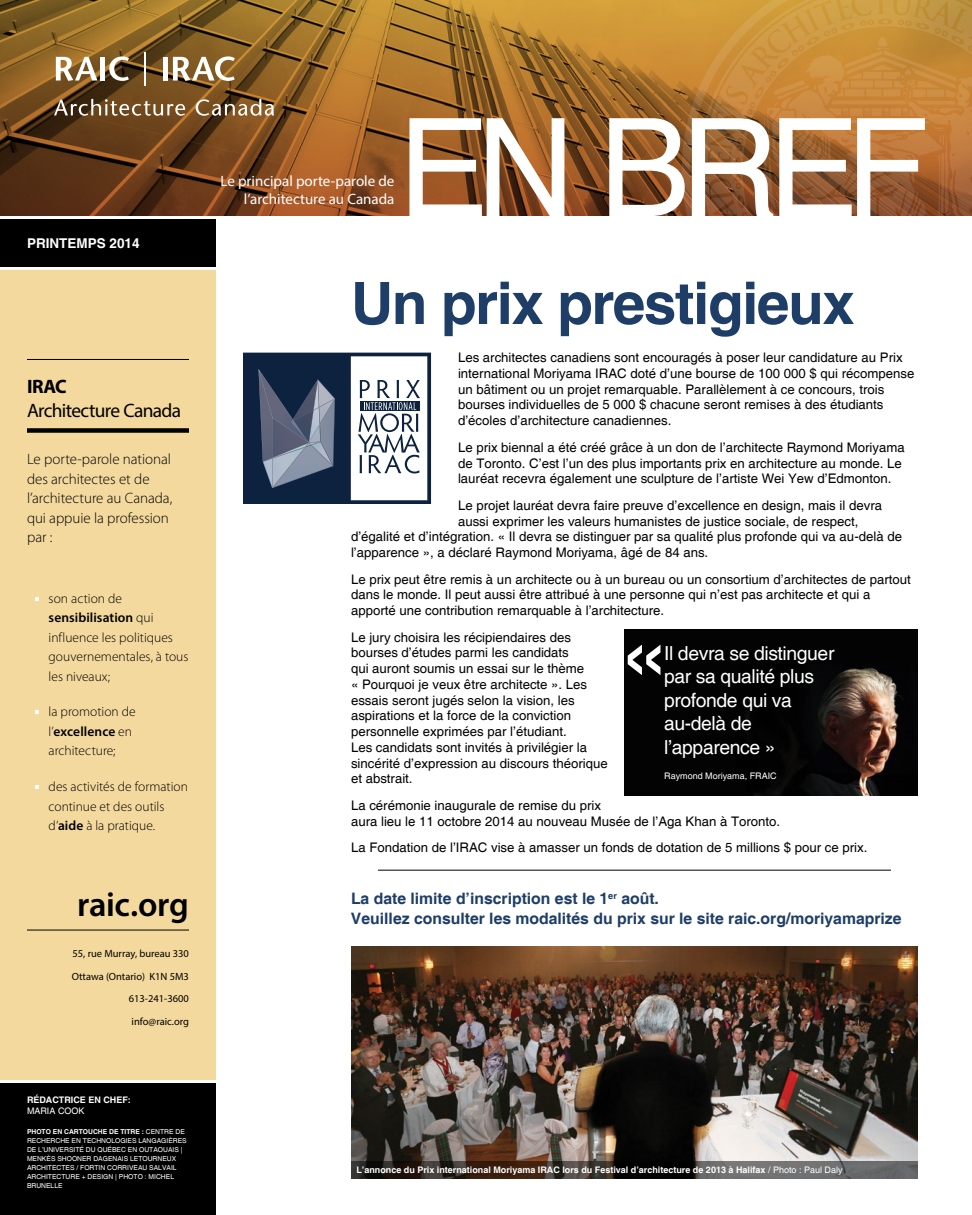
<style>
.page{position:relative;width:972px;height:1215px;background:#fff}
.page>*{position:absolute;margin:0;border:0;box-sizing:border-box;transform-origin:0 0}
.t1{font:136.5px "Helvetica";letter-spacing:-.085em;color:#fff}
.t2{font:90.6px "Helvetica";color:#fff}
.t3{font:700 58.5px "Helvetica";letter-spacing:-.025em;color:#1e3d67}
.t4{font:600 34.5px "Myriad Pro";letter-spacing:-.01em;color:#000}
.t5{font:19.5px "Myriad Pro";letter-spacing:-.035em;color:#000}
.t6{font:700 19.5px "Myriad Pro";color:#000}
.t7{font:19.35px/23.5px "Helvetica";letter-spacing:-.02em;color:#fff}
.t8{font:700 15.75px/19.5px "Helvetica";color:#1e3d67}
.t9{font:300 15px/19.5px "Myriad Pro";letter-spacing:-.005em;color:#000}
.t10{font:15px/18px "Myriad Pro";color:#fff;text-align:right}
.t11{font:300 13.5px/19.5px "Myriad Pro";color:#000}
.t12{font:700 13.5px "Helvetica";color:#fff}
.t13{font:13.2px/15.8px "Helvetica";color:#000}
.t14{font:10.5px/22.5px "Myriad Pro";color:#000;text-align:right}
.t15{font:700 9px "Helvetica";color:#fff}
.t16{font:9px "Helvetica";color:#fff}
.t17{font:6.75px/9px "Helvetica";color:#fff}
.s1{font-weight:600}
.s2{font-weight:700}
.s3{font-weight:400}
</style>
<div class="page">
<img style="left:0;top:0;width:682px;height:216px">
<svg style="left:682px;top:0;width:28px;height:216px;background:#aa7231"></svg>
<svg style="left:710px;top:0;width:262px;height:216px;background:#b47937"></svg>
<div style="left:0;top:1083px;width:216px;height:132px;background:#000"></div>
<div style="left:0;top:219px;width:216px;height:48px;background:#000"></div>
<div style="left:0;top:270px;width:216px;height:810px;background:#f4d99e"></div>
<svg style="left:35px;top:597px;width:4px;height:3px"></svg>
<svg style="left:35px;top:710px;width:4px;height:4px"></svg>
<svg style="left:35px;top:785px;width:4px;height:4px"></svg>
<hr style="left:27px;top:930px;width:162px;height:1px;background:#000">
<div style="left:27px;top:428px;width:162px;height:5px;background:#000"></div>
<hr style="left:27px;top:359px;width:162px;height:1px;background:#000">
<svg style="left:54px;top:99px;width:131px;height:17px;background:#876c50"></svg>
<svg style="left:196px;top:99px;width:78px;height:17px"></svg>
<svg style="left:56px;top:57px;width:41px;height:24px"></svg>
<div style="left:100px;top:57px;width:5px;height:24px;background:#fff"></div>
<svg style="left:109px;top:56px;width:20px;height:25px"></svg>
<hr style="left:144px;top:52px;width:2px;height:34px;background:#fff">
<hr style="left:163px;top:57px;width:4px;height:24px;background:#fff">
<svg style="left:173px;top:56px;width:62px;height:25px"></svg>
<img style="left:351px;top:946px;width:567px;height:215px">
<svg style="left:351px;top:1161px;width:567px;height:18px;background:#433e3a"></svg>
<svg style="left:243px;top:353px;width:188px;height:151px"></svg>
<img style="left:625px;top:630px;width:293px;height:166px">
<hr style="left:378px;top:870px;width:513px;height:1px;background:#000">
<p class="t12" style="left:27px;top:235px;width:114px">printemps 2014</p>
<h3 class="t6" style="left:27px;top:374px;width:41px">IRAC</h3>
<h3 class="t5" style="left:27px;top:399px;width:156px">Architecture Canada</h3>
<p class="t9" style="left:27px;top:449px;width:147px">Le porte-parole national des architectes et de l’architecture au Canada, qui appuie la profession par :</p>
<p class="t11" style="left:49px;top:588px;width:141px">son action de <span class="s1">sensibilisation</span> qui influence les politiques gouvernementales, à tous les niveaux;</p>
<p class="t11" style="left:49px;top:702px;width:89px">la promotion de l’<span class="s1">excellence</span> en architecture;</p>
<p class="t11" style="left:49px;top:777px;width:141px">des activités de formation continue et des outils d’<span class="s1">aide</span> à la pratique.</p>
<h3 class="t4" style="left:77px;top:882px;width:113px">raic.org</h3>
<p class="t14" style="left:72px;top:942px;width:119px">55, rue Murray, bureau 330<br>Ottawa (Ontario) K1N 5M3<br>613-241-3600 info@raic.org</p>
<p class="t15" style="left:27px;top:1094px;width:105px">Rédactrice en chef:</p>
<p class="t16" style="left:27px;top:1106px;width:59px">Maria Cook</p>
<p class="t17" style="left:27px;top:1127px;width:161px"><span class="s2">photo en cartouche de titre :</span> Centre de recherche en technologies langagières de l’Université du qu ébec en Outaouais | Menkès Shooner Dagenais Letou rneux Architectes / Fortin Corriveau Salvail Architectu re + Design | Photo : Michel Brunelle</p>
<p class="t10" style="left:220px;top:172px;width:176px">Le principal porte-parole de l’architecture au Canada</p>
<h1 class="t1" style="left:398px;top:89px;width:533px">EN BREF</h1>
<h3 class="t3" style="left:351px;top:268px;width:505px">Un prix prestigieux</h3>
<p class="t13" style="left:458px;top:350px;width:458px">Les architectes canadiens sont encouragés à poser leur candidature au Prix international Moriyama IRAC doté d’une bourse de 100 000 $ qui récompense un bâtiment ou un projet remarquable. Parallèlement à ce concours, trois bourses individuelles de 5 000 $ chacune seront remises à des étudiants d’écoles d’architecture canadiennes.</p>
<p class="t13" style="left:458px;top:440px;width:448px">Le prix biennal a été créé grâce à un don de l’architecte Raymond Moriyama de Toronto. C’est l’un des plus importants prix en architecture au monde. Le lauréat recevra également une sculpture de l’artiste Wei Yew d’Edmonton.</p>
<p class="t13" style="left:458px;top:498px;width:426px">Le projet lauréat devra faire preuve d’excellence en design, mais il devra</p>
<p class="t13" style="left:458px;top:514px;width:402px">aussi exprimer les valeurs humanistes de justice sociale, de respect,</p>
<p class="t13" style="left:351px;top:529px;width:553px">d’égalité et d’intégration. « I l devra se distinguer par sa qualité plus profonde qui va au-delà de</p>
<p class="t13" style="left:351px;top:545px;width:359px">l’apparence », a déclaré Raymond Moriyama, âgé de 84 ans.</p>
<p class="t13" style="left:351px;top:572px;width:561px">Le prix peut être remis à un architecte ou à un bureau ou un consortium d’architectes de partout dans le monde. I l peut aussi être attribué à une personne qui n’est pas architecte et qui a apporté une contribution remarquable à l’architecture.</p>
<p class="t13" style="left:351px;top:630px;width:258px">Le jury choisira les récipiendaires des bourses d’études parmi les candidats<br>qui auront soumis un essai sur le thème<br>« Pourquoi je veux être architecte ». Les essais seront jugés selon la vision, les aspirations et la force de la conviction personnelle exprimées par l’étudiant.<br>Les candidats sont invités à privilégier la sincérité d’expression au discours théorique et abstrait.</p>
<p class="t13" style="left:351px;top:798px;width:431px">La cérémonie inaugurale de remise du prix<br>aura lieu le 11 octobre 2014 au nouveau Musée de l’Aga Khan à Toronto.</p>
<p class="t13" style="left:351px;top:840px;width:518px">La Fondation de l’IRAC vise à amasser un fonds de dotation de 5 millions $ pour ce prix.</p>
<h2 class="t2" style="left:619px;top:601px;width:52px">«</h2>
<h3 class="t7" style="left:664px;top:642px;width:172px">I l devra se distinguer par sa qualité plus profonde qui va au-delà de l’apparence »</h3>
<p class="t16" style="left:664px;top:771px;width:114px">Raymond Moriyama, FRAI C</p>
<p class="t8" style="left:351px;top:890px;width:552px">La date limite d’inscription est le 1<sup>er</sup> août.<br>Veuillez consulter les modalités du prix sur le site raic.org/moriyamaprize</p>
<p class="t15" style="left:356px;top:1164px;width:188px">L’annonce du Prix international Moriyama IRAC</p>
<p class="t15" style="left:562px;top:1164px;width:282px">lors du Festival d’architecture de 2013 à Halifax <span class="s3">/ Photo : Paul Daly</span></p>
</div>
